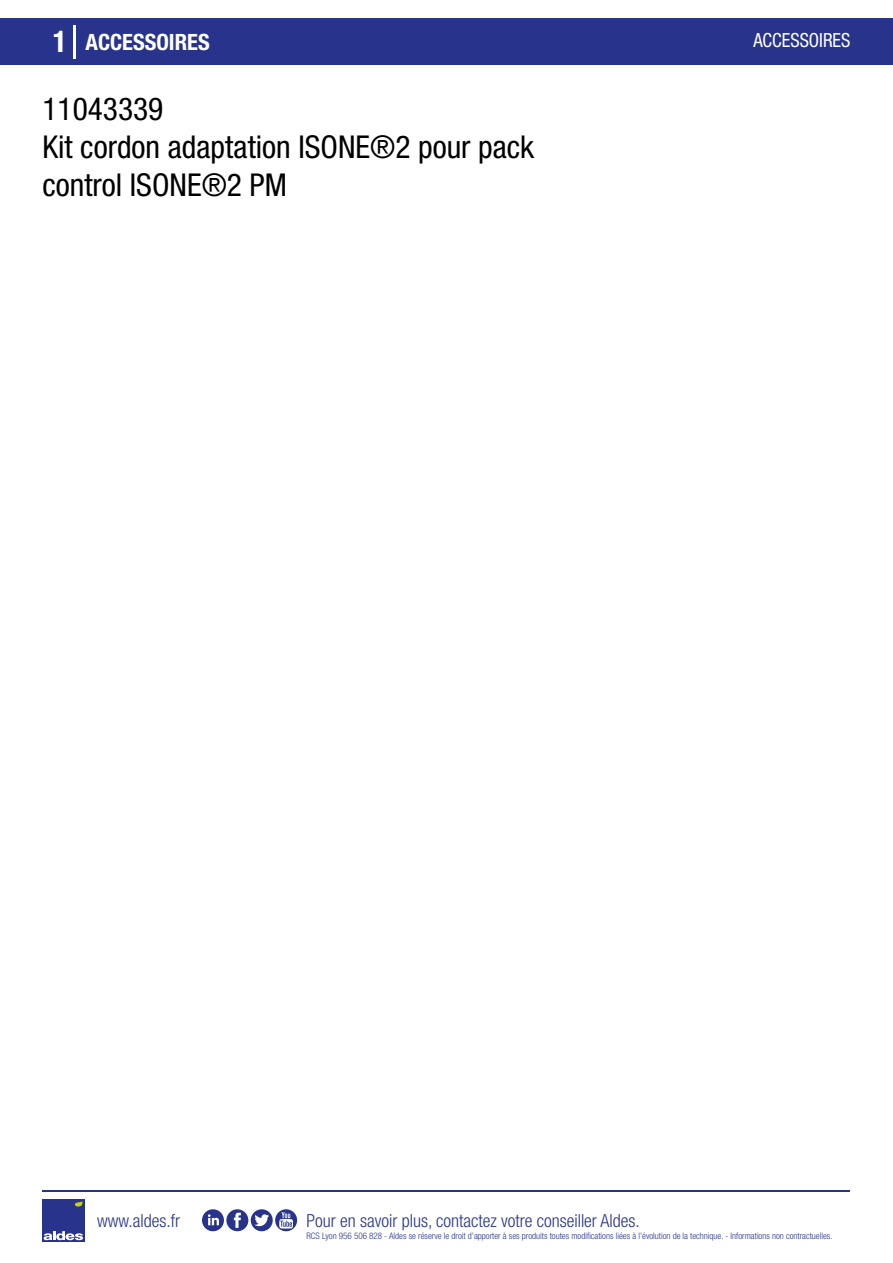
<style>
.page{position:relative;width:893px;height:1263px;background:#fff}
.page>*{position:absolute;margin:0;border:0;box-sizing:border-box;transform-origin:0 0}
.t1{font:condensed 31.5px/37.8px "Helvetica Neue LT Std";color:#000}
.t2{font:700 condensed 22.5px "Helvetica Neue LT Std";color:#fff}
.t3{font:condensed 19.5px "Helvetica Neue LT Std";color:#fff;scale:.95 1}
.t4{font:300 condensed 18px "Helvetica Neue";color:#28348b}
.t5{font:300 condensed 9px "Helvetica Neue";color:#28348b}
.s1{font-size:30px}
</style>
<div class="page">
<div style="left:1px;top:18px;width:892px;height:46px;background:#28348b"></div>
<hr style="left:74px;top:25px;width:2px;height:33px;background:#fff">
<div style="left:42px;top:1199px;width:42px;height:43px;background:#28348b"></div>
<svg style="left:44px;top:1231px;width:39px;height:9px"></svg>
<svg style="left:75px;top:1201px;width:8px;height:5px"></svg>
<hr style="left:42px;top:1190px;width:808px;height:1px;background:#28348b">
<svg style="left:202px;top:1209px;width:95px;height:22px"></svg>
<h2 class="t2" style="left:53px;top:28px;width:158px"><span class="s1">1</span> ACCESSOIRES</h2>
<h3 class="t3" style="left:753px;top:29px;width:104px">ACCESSOIRES</h3>
<h1 class="t1" style="left:42px;top:90px;width:493px">11043339<br>Kit cordon adaptation ISONE®2 pour pack control ISONE®2 PM</h1>
<h3 class="t4" style="left:97px;top:1211px;width:84px">www.aldes.fr</h3>
<h3 class="t4" style="left:306px;top:1211px;width:335px">Pour en savoir plus, contactez votre conseiller Aldes.</h3>
<p class="t5" style="left:306px;top:1230px;width:528px">RCS Lyon 956 506 828 - Aldes se réserve le droit d’apporter à ses produits toutes modifications liées à l’évolution de la technique. - Informations non contractuelles.</p>
</div>
